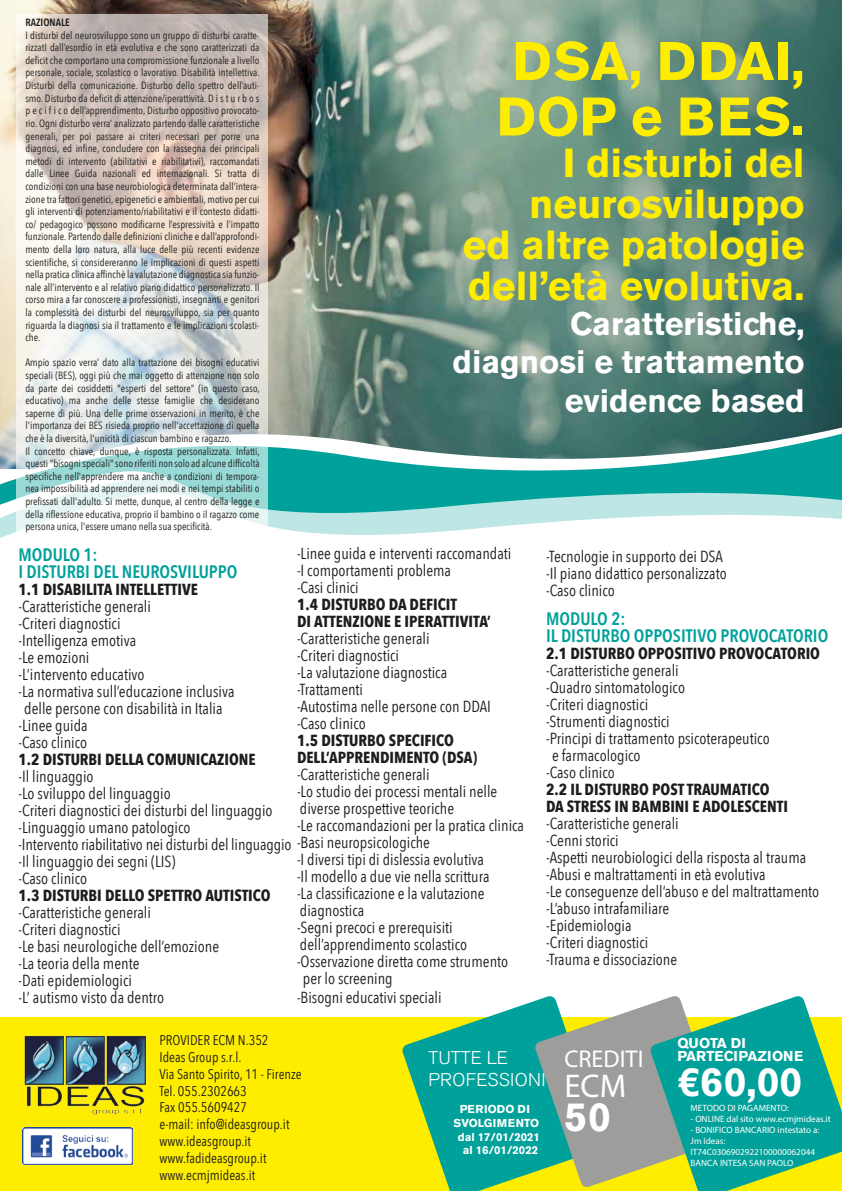
<style>
.page{position:relative;width:842px;height:1191px;background:#fff}
.page>*{position:absolute;margin:0;border:0;box-sizing:border-box;transform-origin:0 0}
.t1{font:700 53.7px/55.5px "Akzidenz Grotesk BE";letter-spacing:.02em;color:#ffed00}
.t2{font:700 40.6px "Akzidenz Grotesk BE";color:#fff}
.t3{font:700 40.3px/41.2px "Akzidenz Grotesk BE";color:#ffed00;text-align:right}
.t4{font:33px "Myriad Pro";color:#fff}
.t5{font:700 32.2px/38.7px "Akzidenz Grotesk BE";color:#fff;text-align:right}
.t6{font:24.3px "Myriad Pro";color:#fff}
.t7{font:18.3px/21.9px "Akzidenz Grotesk BE Light Os F";letter-spacing:.02em;color:#fff}
.t8{font:600 18px/17px "Avenir Next Condensed";color:#00a19a}
.t9{font:16px/17px "Avenir Next Condensed";color:#1d1d1b}
.t10{font:700 16px/17px "Avenir Next Condensed";color:#1d1d1b}
.t11{font:700 14.2px/13.2px "Akzidenz Grotesk BE";color:#fff}
.t12{font:14px/16.8px "Avenir Next Condensed";color:#1d1d1b}
.t13{font:700 11.4px "Akzidenz Grotesk BE";color:#fff}
.t14{font:700 11.4px "Akzidenz Grotesk BE";letter-spacing:.02em;color:#fff}
.t15{font:10.5px/12.6px "Avenir Next Condensed";color:#1d1d1b;text-align:justify}
.t16{font:600 10.5px "Avenir Next Condensed";color:#1d1d1b}
.t17{font:9.1px/11px "Myriad Pro";color:#fff}
</style>
<div class="page">
<img style="left:0;top:0;width:842px;height:379px">
<svg style="left:0;top:379px;width:842px;height:12px;background:#537b72"></svg>
<svg style="left:0;top:391px;width:842px;height:22px;background:#507870"></svg>
<svg style="left:0;top:413px;width:842px;height:125px"></svg>
<div style="left:0;top:1017px;width:842px;height:174px;background:#ffed00"></div>
<img style="left:24px;top:1035px;width:123px;height:81px">
<svg style="left:17px;top:14px;width:251px;height:524px"></svg>
<img style="left:22px;top:1128px;width:111px;height:36px">
<svg style="left:402px;top:996px;width:440px;height:195px"></svg>
<p class="t16" style="left:25px;top:13px;width:46px">RAZIONALE</p>
<p class="t15" style="left:25px;top:28px;width:236px">I disturbi del neurosviluppo sono un gruppo di disturbi caratte&shy;rizzatI dall’esordio in età evolutiva e che sono caratterizzati da deficit che comportano una compromissione funzionale a livello personale, sociale, scolastico o lavorativo. Disabilità intellettiva.<br>Disturbi della comunicazione. Disturbo dello spettro dell’auti&shy;smo. Disturbo da deficit di attenzione/iperattività. D i s t u r b o s p e c i f i c o dell’apprendimento, Disturbo oppositivo provocato&shy;rio. Ogni disturbo verra’ analizzato partendo dalle caratteristiche generali, per poi passare ai criteri necessari per porre una diagnosi, ed infine, concludere con la rassegna dei principali metodi di intervento (abilitativi e riabilitativi), raccomandati dalle Linee Guida nazionali ed internazionali. Si tratta di condizioni con una base neurobiologica determinata dall’intera&shy;zione tra fattori genetici, epigenetici e ambientali,motivo per cui gli interventi di potenziamento/riabilitativi e il contesto didatti&shy;co/ pedagogico possono modificarne l’espressività e l’impatto funzionale. Partendo dalle definizioni cliniche e dall’approfondi&shy;mento della loro natura, alla luce delle più recenti evidenze scientifiche, si considereranno le implicazioni di questi aspetti nella pratica clinica affinchè la valutazione diagnostica sia funzio&shy;nale all’intervento e al relativo piano didattico personalizzato. Il corso mira a far conoscere a professionisti, insegnanti e genitori la complessità dei disturbi del neurosviluppo, sia per quanto riguarda la diagnosi sia il trattamento e le implicazioni scolasti&shy;che.</p>
<p class="t15" style="left:25px;top:356px;width:236px;text-align:left">Ampio spazio verra’ dato alla trattazione dei bisogni educativi speciali (BES), oggi più che mai oggetto di attenzione non solo da parte dei cosiddetti "esperti del settore" (in questo caso, educativo) ma anche delle stesse famiglie che desiderano saperne di più. Una delle prime osservazioni in merito, è che l'importanza dei BES risieda proprio nell'accettazione di quella che è la diversità, l'unicità di ciascun bambino e ragazzo.<br>Il concetto chiave, dunque, è risposta personalizzata. Infatti, questi"bisognispeciali"sono riferiti non solo ad alcune difficoltà specifiche nell'apprendere ma anche a condizioni di tempora&shy;nea impossibilità ad apprendere nei modi e nei tempi stabiliti o prefissati dall'adulto. Si mette, dunque, al centro della legge e della riflessione educativa, proprio il bambino o il ragazzo come persona unica, l'essere umano nella sua specificità.</p>
<h3 class="t8" style="left:18px;top:545px;width:220px">MODULO 1:<br>I DISTURBI DEL NEUROSVILUPPO</h3>
<h3 class="t10" style="left:18px;top:580px;width:181px">1.1 DISABILITA INTELLETTIVE</h3>
<h3 class="t9" style="left:18px;top:597px;width:134px">-Caratteristiche generali</h3>
<h3 class="t9" style="left:18px;top:614px;width:104px">-Criteri diagnostici</h3>
<h3 class="t9" style="left:18px;top:631px;width:119px">-Intelligenza emotiva</h3>
<h3 class="t9" style="left:18px;top:648px;width:73px">-Le emozioni</h3>
<h3 class="t9" style="left:18px;top:665px;width:128px">-L’intervento educativo</h3>
<h3 class="t9" style="left:18px;top:682px;width:218px">-La normativa sull’educazione inclusiva</h3>
<h3 class="t9" style="left:24px;top:699px;width:200px">delle persone con disabilità in Italia</h3>
<h3 class="t9" style="left:18px;top:716px;width:71px">-Linee guida</h3>
<h3 class="t9" style="left:18px;top:733px;width:70px">-Caso clinico</h3>
<h3 class="t10" style="left:18px;top:750px;width:239px">1.2 DISTURBI DELLA COMUNICAZIONE</h3>
<h3 class="t9" style="left:18px;top:767px;width:275px">-Il linguaggio<br>-Lo sviluppo del linguaggio<br>-Criteri diagnostici dei disturbi del linguaggio -Linguaggio umano patologico<br>-Intervento riabilitativo nei disturbi del linguaggio -Il linguaggio dei segni (LIS)<br>-Caso clinico</h3>
<h3 class="t10" style="left:18px;top:886px;width:254px">1.3 DISTURBI DELLO SPETTRO AUTISTICO</h3>
<h3 class="t9" style="left:18px;top:903px;width:202px">-Caratteristiche generali<br>-Criteri diagnostici<br>-Le basi neurologiche dell’emozione -La teoria della mente<br>-Dati epidemiologici<br>-L’ autismo visto da dentro</h3>
<h1 class="t1" style="left:497px;top:34px;width:309px">DSA, DDAI,<br>DOP e BES.</h1>
<h3 class="t3" style="left:463px;top:142px;width:343px">I disturbi del neurosviluppo<br>ed altre patologie dell’età evolutiva.</h3>
<h3 class="t5" style="left:453px;top:304px;width:353px">Caratteristiche, diagnosi e trattamento evidence based</h3>
<h3 class="t9" style="left:297px;top:544px;width:216px">-Linee guida e interventi raccomandati -I comportamenti problema<br>-Casi clinici</h3>
<h3 class="t10" style="left:297px;top:596px;width:195px">1.4 DISTURBO DA DEFICIT<br>DI ATTENZIONE E IPERATTIVITA’</h3>
<h3 class="t9" style="left:297px;top:629px;width:195px">-Caratteristiche generali<br>-Criteri diagnostici<br>-La valutazione diagnostica -Trattamenti<br>-Autostima nelle persone con DDAI -Caso clinico</h3>
<h3 class="t10" style="left:297px;top:732px;width:182px">1.5 DISTURBO SPECIFICO<br>DELL’APPRENDIMENTO (DSA)</h3>
<h3 class="t9" style="left:297px;top:765px;width:134px">-Caratteristiche generali</h3>
<h3 class="t9" style="left:297px;top:782px;width:202px">-Lo studio dei processi mentali nelle</h3>
<h3 class="t9" style="left:300px;top:799px;width:156px">diverse prospettive teoriche</h3>
<h3 class="t9" style="left:297px;top:816px;width:228px">-Le raccomandazioni per la pratica clinica</h3>
<h3 class="t9" style="left:297px;top:833px;width:134px">-Basi neuropsicologiche</h3>
<h3 class="t9" style="left:297px;top:850px;width:188px">-I diversi tipi di dislessia evolutiva</h3>
<h3 class="t9" style="left:297px;top:867px;width:194px">-Il modello a due vie nella scrittura</h3>
<h3 class="t9" style="left:297px;top:884px;width:189px">-La classificazione e la valutazione</h3>
<h3 class="t9" style="left:300px;top:901px;width:66px">diagnostica</h3>
<h3 class="t9" style="left:297px;top:918px;width:157px">-Segni precoci e prerequisiti</h3>
<h3 class="t9" style="left:300px;top:935px;width:169px">dell’apprendimento scolastico</h3>
<h3 class="t9" style="left:297px;top:952px;width:213px">-Osservazione diretta come strumento</h3>
<h3 class="t9" style="left:303px;top:969px;width:91px">per lo screening</h3>
<h3 class="t9" style="left:297px;top:988px;width:146px">-Bisogni educativi speciali</h3>
<h3 class="t9" style="left:546px;top:547px;width:182px">-Tecnologie in supporto dei DSA -Il piano didattico personalizzato -Caso clinico</h3>
<h3 class="t8" style="left:546px;top:610px;width:284px">MODULO 2:<br>IL DISTURBO OPPOSITIVO PROVOCATORIO</h3>
<h3 class="t10" style="left:546px;top:645px;width:275px">2.1 DISTURBO OPPOSITIVO PROVOCATORIO</h3>
<h3 class="t9" style="left:546px;top:661px;width:134px">-Caratteristiche generali</h3>
<h3 class="t9" style="left:546px;top:678px;width:140px">-Quadro sintomatologico</h3>
<h3 class="t9" style="left:546px;top:695px;width:104px">-Criteri diagnostici</h3>
<h3 class="t9" style="left:546px;top:712px;width:125px">-Strumenti diagnostici</h3>
<h3 class="t9" style="left:546px;top:729px;width:225px">-Principi di trattamento psicoterapeutico</h3>
<h3 class="t9" style="left:552px;top:746px;width:90px">e farmacologico</h3>
<h3 class="t9" style="left:546px;top:763px;width:70px">-Caso clinico</h3>
<h3 class="t10" style="left:546px;top:781px;width:243px">2.2 IL DISTURBO POST TRAUMATICO<br>DA STRESS IN BAMBINI E ADOLESCENTI</h3>
<p class="t9" style="left:546px;top:814px;width:275px">-Caratteristiche generali<br>-Cenni storici<br>-Aspetti neurobiologici della risposta al trauma -Abusi e maltrattamenti in età evolutiva<br>-Le conseguenze dell’abuso e del maltrattamento -L’abuso intrafamiliare<br>-Epidemiologia<br>-Criteri diagnostici<br>-Trauma e dissociazione</p>
<h3 class="t12" style="left:159px;top:1031px;width:144px">PROVIDER ECM N.352<br>Ideas Group s.r.l.<br>Via Santo Spirito, 11 - Firenze<br>Tel. 055.2302663<br>Fax 055.5609427<br>e-mail: info@ideasgroup.it www.ideasgroup.it www.fadideasgroup.it www.ecmjmideas.it</h3>
<h3 class="t7" style="left:428px;top:1047px;width:119px">TUTTE LE<br>PROFESSIONI</h3>
<p class="t14" style="left:460px;top:1102px;width:72px">PERIODO DI</p>
<p class="t13" style="left:454px;top:1116px;width:87px">SVOLGIMENTO</p>
<p class="t13" style="left:458px;top:1130px;width:84px">dal 17/01/2021</p>
<p class="t13" style="left:463px;top:1143px;width:77px">al 16/01/2022</p>
<h3 class="t6" style="left:564px;top:1043px;width:81px">CREDITI</h3>
<h3 class="t4" style="left:564px;top:1065px;width:63px">ECM</h3>
<h2 class="t2" style="left:564px;top:1093px;width:48px">50</h2>
<h3 class="t11" style="left:677px;top:1036px;width:128px">QUOTA DI<br>PARTECIPAZIONE</h3>
<h2 class="t2" style="left:677px;top:1058px;width:126px">€60,00</h2>
<p class="t17" style="left:691px;top:1102px;width:100px">METODO DI PAGAMENTO:</p>
<p class="t17" style="left:691px;top:1113px;width:142px">- ONLINE dal sito www.ecmjmideas.it</p>
<p class="t17" style="left:691px;top:1124px;width:130px">- BONIFICO BANCARIO intestato a:<br>Jm Ideas:<br>IT74C0306902922100000062044<br>BANCA INTESA SAN PAOLO</p>
</div>
